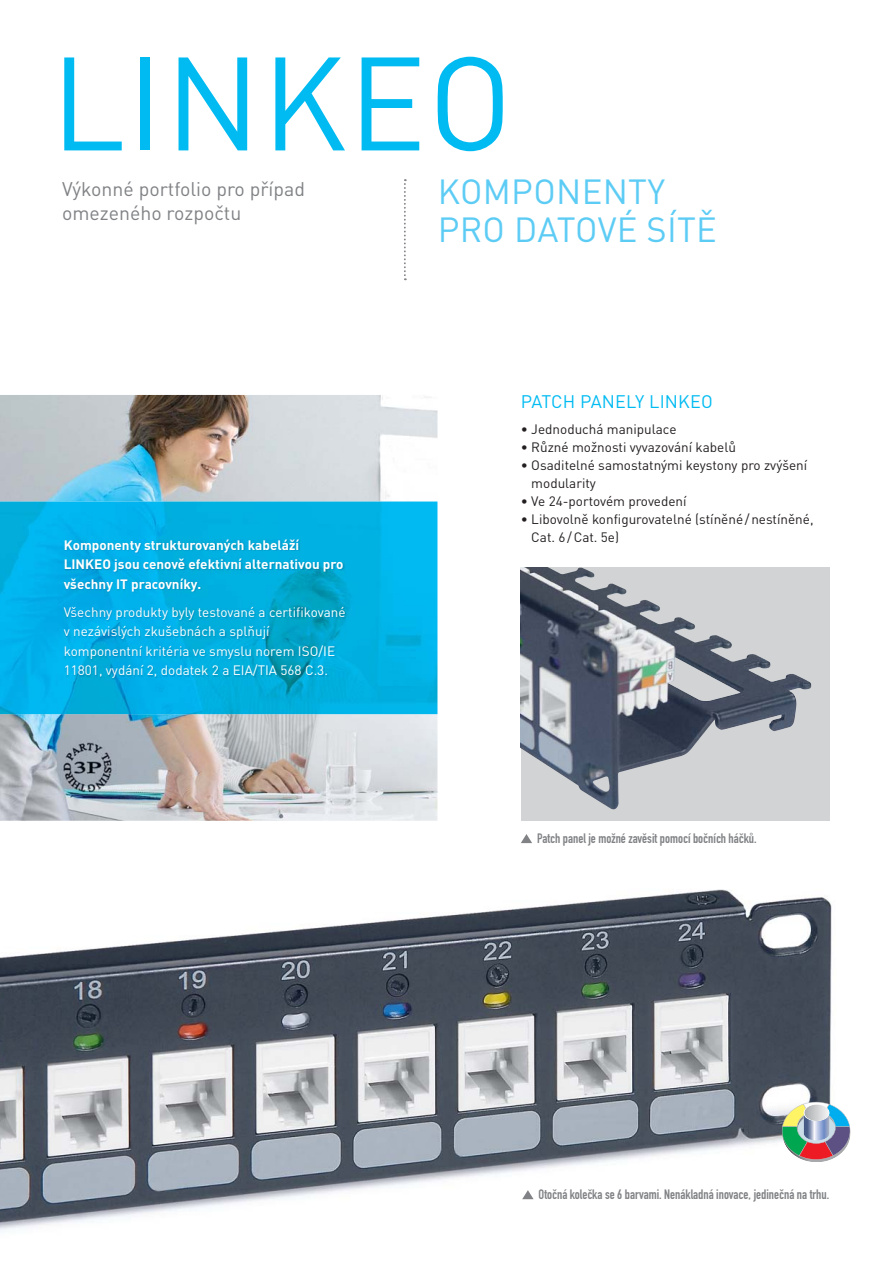
<style>
.page{position:relative;width:893px;height:1263px;background:#fff}
.page>*{position:absolute;margin:0;border:0;box-sizing:border-box;transform-origin:0 0}
.t1{font:130.5px "DIN Pro";letter-spacing:.01em;color:#00bbf2}
.t2{font:34.5px/37.5px "DIN Pro";letter-spacing:.01em;color:#5dccf5}
.t3{font:19.5px/24px "DIN Pro";color:#808285}
.t4{font:18px "DIN Pro";letter-spacing:.01em;color:#00bbf2}
.t5{font:13.5px/18px "DIN Pro";color:#231f20}
.t6{font:13.5px/19.5px "DIN Pro";color:#fff}
.t7{font:13.5px "DIN Engschrift OT";color:#808285}
.t8{font:700 13.5px/19.5px "DIN Pro";color:#fff}
</style>
<div class="page">
<img style="left:0;top:889px;width:851px;height:342px">
<div style="left:521px;top:567px;width:308px;height:254px;background:#d1d3d4"></div>
<img style="left:521px;top:567px;width:290px;height:243px">
<img style="left:0;top:395px;width:437px;height:426px">
<img style="left:783px;top:1160px;width:67px;height:2px">
<svg style="left:782px;top:1102px;width:68px;height:58px"></svg>
<img style="left:804px;top:1104px;width:25px;height:17px;border-radius:50%">
<img style="left:59px;top:740px;width:57px;height:55px">
<svg style="left:404px;top:179px;width:2px;height:101px"></svg>
<img style="left:0;top:501px;width:437px;height:213px">
<img style="left:64px;top:540px;width:282px;height:139px">
<svg style="left:521px;top:834px;width:11px;height:9px"></svg>
<svg style="left:522px;top:1190px;width:12px;height:9px"></svg>
<h1 class="t1" style="left:51px;top:57px;width:463px">LINKEO</h1>
<h3 class="t3" style="left:62px;top:179px;width:244px">Výkonné portfolio pro případ omezeného rozpočtu</h3>
<h2 class="t2" style="left:438px;top:177px;width:281px">KOMPONENTY<br>PRO DATOVÉ SÍTĚ</h2>
<p class="t8" style="left:64px;top:537px;width:281px">Komponenty strukturovaných kabeláží<br>LINKEO jsou cenově efektivní alternativou pro všechny IT pracovníky.</p>
<p class="t6" style="left:64px;top:604px;width:283px">Všechny produkty byly testované a certifikované v nezávislých zkušebnách a splňují komponentní kritéria ve smyslu norem ISO/IE 11801, vydání 2, dodatek 2 a EIA/TIA 568 C.3.</p>
<h3 class="t4" style="left:521px;top:395px;width:193px">PATCH PANELY LINKEO</h3>
<p class="t5" style="left:521px;top:422px;width:157px">• Jednoduchá manipulace</p>
<p class="t5" style="left:521px;top:440px;width:217px">• Různé možnosti vyvazování kabelů</p>
<p class="t5" style="left:531px;top:458px;width:277px;text-indent:-11px">• Osaditelné samostatnými keystony pro zvýšení modularity</p>
<p class="t5" style="left:521px;top:494px;width:167px">• Ve 24-portovém provedení</p>
<p class="t5" style="left:531px;top:512px;width:284px;text-indent:-11px">• Libovolně konfigurovatelné (stíněné / nestíněné,<br>Cat. 6 / Cat. 5e)</p>
<p class="t7" style="left:537px;top:833px;width:221px">Patch panel je možné zavěsit pomocí bočních háčků.</p>
<p class="t7" style="left:539px;top:1189px;width:292px">Otočná kolečka se 6 barvami. Nenákladná inovace, jedinečná na trhu.</p>
</div>
